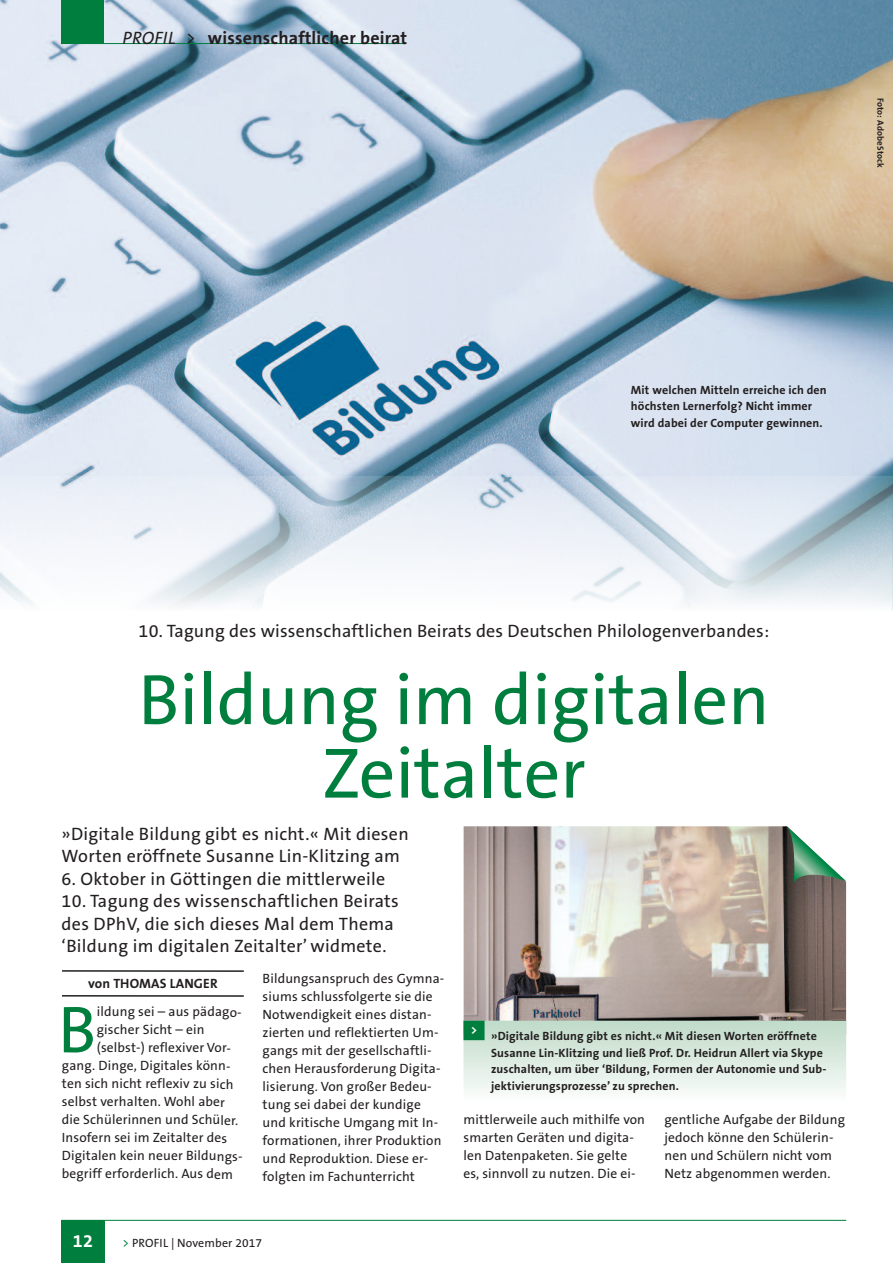
<style>
.page{position:relative;width:893px;height:1263px;background:#fff}
.page>*{position:absolute;margin:0;border:0;box-sizing:border-box;transform-origin:0 0}
.t1{font:72px/73.5px "The Sans B5 Plain";color:#007e3d;text-align:center}
.t2{font:66.75px "The Sans B5 Plain";color:#007e3d}
.t3{font:18px/22.5px "The Sans B5 Plain";letter-spacing:.015em;color:#231f20}
.t4{font:700 18px "The Sans B7";letter-spacing:.01em;color:#231f20}
.t5{font:700 18px "The Sans B7";color:#fff}
.t6{font:13.5px/18px "The Sans B5 Plain";letter-spacing:.01em;color:#231f20}
.t7{font:700 13.5px "The Sans B7";letter-spacing:.01em;color:#231f20}
.t8{font:700 12px/16.5px "The Sans B7";letter-spacing:.01em;color:#231f20}
.t9{font:12px "The Sans B5 Plain";letter-spacing:.01em;color:#231f20}
.t10{font:700 12px "The Sans B7";color:#fff}
.t11{font:700 9px "The Sans B7";letter-spacing:.01em;color:#231f20}
.s1{font-family:"The Sans B5 Plain";font-weight:400;font-style:italic}
.s2{font-family:"The Sans B5 Plain";font-weight:400}
.s3{color:#007e3d}
</style>
<div class="page">
<img style="left:0;top:0;width:893px;height:475px">
<hr style="left:62px;top:1220px;width:784px;height:1px;background:#007e3d">
<div style="left:62px;top:1220px;width:43px;height:43px;background:#007e3d"></div>
<hr style="left:62px;top:43px;width:343px;height:1px;background:#007e3d">
<div style="left:62px;top:0;width:42px;height:44px;background:#007e3d"></div>
<hr style="left:62px;top:970px;width:182px;height:2px;background:#231f20">
<hr style="left:62px;top:995px;width:182px;height:2px;background:#231f20">
<svg style="left:0;top:475px;width:893px;height:136px"></svg>
<img style="left:464px;top:826px;width:382px;height:195px">
<div style="left:463px;top:1021px;width:383px;height:81px;background:linear-gradient(to bottom,#bfdac8,#fcfefc)"></div>
<div style="left:463px;top:1021px;width:22px;height:19px;background:#007e3d"></div>
<svg style="left:787px;top:826px;width:59px;height:56px"></svg>
<h3 class="t4" style="left:123px;top:28px;width:286px"><span class="s1">PROFIL</span> <span class="s2">&gt;</span> wissenschaftlicher beirat</h3>
<p class="t11" style="left:885px;top:98px;width:72px;rotate:90deg">Foto: AdobeStock</p>
<p class="t8" style="left:631px;top:382px;width:197px">Mit welchen Mitteln erreiche ich den höchsten Lernerfolg? Nicht immer wird dabei der Computer gewinnen.</p>
<h3 class="t3" style="left:139px;top:620px;width:632px">10. Tagung des wissenschaftlichen Beirats des Deutschen Philologenverbandes:</h3>
<h1 class="t1" style="left:138px;top:665px;width:633px">Bildung im digitalen<br>Zeitalter</h1>
<h3 class="t3" style="left:62px;top:823px;width:349px">»Digitale Bildung gibt es nicht.« Mit diesen<br>Worten eröffnete Susanne Lin-Klitzing am</h3>
<h3 class="t3" style="left:62px;top:868px;width:325px">6. Oktober in Göttingen die mittlerweile</h3>
<h3 class="t3" style="left:62px;top:890px;width:339px">10. Tagung des wissenschaftlichen Beirats des DPhV, die sich dieses Mal dem Thema ‘Bildung im digitalen Zeitalter’ widmete.</h3>
<p class="t7" style="left:88px;top:976px;width:131px">von THOMAS LANGER</p>
<h2 class="t2" style="left:58px;top:995px;width:40px">B</h2>
<p class="t6" style="left:97px;top:1003px;width:146px">ildung sei – aus pädago-</p>
<p class="t6" style="left:97px;top:1021px;width:109px">gischer Sicht – ein</p>
<p class="t6" style="left:97px;top:1039px;width:136px">(selbst-) reflexiver Vor-</p>
<p class="t6" style="left:62px;top:1057px;width:170px">gang. Dinge, Digitales könn-</p>
<p class="t6" style="left:62px;top:1075px;width:173px">ten sich nicht reflexiv zu sich</p>
<p class="t6" style="left:62px;top:1093px;width:165px">selbst verhalten. Wohl aber</p>
<p class="t6" style="left:62px;top:1111px;width:178px">die Schülerinnen und Schüler.</p>
<p class="t6" style="left:62px;top:1129px;width:167px">Insofern sei im Zeitalter des</p>
<p class="t6" style="left:62px;top:1147px;width:182px">Digitalen kein neuer Bildungs-</p>
<p class="t6" style="left:62px;top:1165px;width:173px">begriff erforderlich. Aus dem</p>
<p class="t6" style="left:263px;top:970px;width:183px">Bildungsanspruch des Gymna&shy;siums schlussfolgerte sie die<br>Notwendigkeit eines distan&shy;zierten und reflektierten Um&shy;gangs mit der gesellschaftli&shy;chen Herausforderung Digita&shy;lisierung. Von großer Bedeu&shy;tung sei dabei der kundige und kritische Umgang mit In&shy;formationen, ihrer Produktion und Reproduktion. Diese er&shy;folgten im Fachunterricht</p>
<h3 class="t5" style="left:73px;top:1231px;width:21px">12</h3>
<p class="t9" style="left:123px;top:1236px;width:141px"><span class="s3">&gt;</span> PROFIL | November 2017</p>
<p class="t10" style="left:471px;top:1024px;width:8px">&gt;</p>
<p class="t8" style="left:491px;top:1028px;width:337px">»Digitale Bildung gibt es nicht.« Mit diesen Worten eröffnete Susanne Lin-Klitzing und ließ Prof. Dr. Heidrun Allert via Skype zuschalten, um über ‘Bildung, Formen der Autonomie und Sub&shy;jektivierungsprozesse’ zu sprechen.</p>
<p class="t6" style="left:463px;top:1111px;width:183px">mittlerweile auch mithilfe von smarten Geräten und digita&shy;len Datenpaketen. Sie gelte es, sinnvoll zu nutzen. Die ei-</p>
<p class="t6" style="left:664px;top:1111px;width:182px">gentliche Aufgabe der Bildung jedoch könne den Schülerin&shy;nen und Schülern nicht vom<br>Netz abgenommen werden.</p>
</div>
